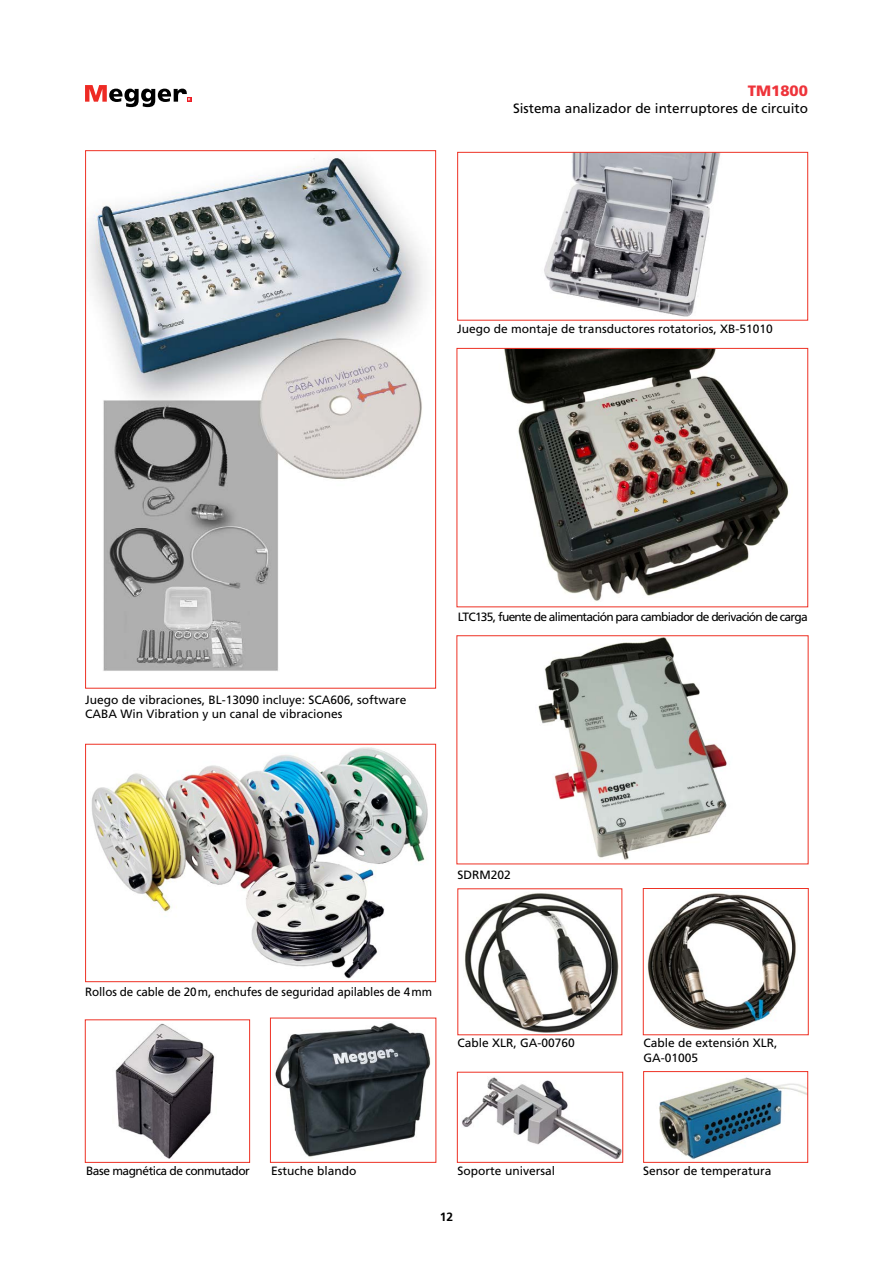
<style>
.page{position:relative;width:893px;height:1263px;background:#fff}
.page>*{position:absolute;margin:0;border:0;box-sizing:border-box;transform-origin:0 0}
.t1{font:900 15px "Frutiger LT Std";color:#ee343b}
.t2{font:13.5px "Frutiger LT Std";color:#000}
.t3{font:12px/14.4px "Frutiger LT Std";color:#000}
.t4{font:12px "Frutiger LT Std";letter-spacing:-.06em;color:#000}
.t5{font:12px "Frutiger LT Std";letter-spacing:-.04em;color:#000}
.t6{font:700 12px "Frutiger LT Std";color:#000}
</style>
<div class="page">
<svg style="left:85px;top:85px;width:106px;height:22px"></svg>
<img style="left:275px;top:1023px;width:156px;height:134px">
<div style="left:270px;top:1018px;width:166px;height:145px;border:1px solid #ee3124"></div>
<img style="left:659px;top:1077px;width:147px;height:82px">
<div style="left:643px;top:1071px;width:165px;height:92px;border:1px solid #ee3124"></div>
<img style="left:87px;top:157px;width:338px;height:514px">
<img style="left:544px;top:154px;width:176px;height:163px">
<div style="left:457px;top:152px;width:351px;height:169px;border:1px solid #ee3124"></div>
<img style="left:504px;top:350px;width:285px;height:251px">
<div style="left:457px;top:348px;width:351px;height:259px;border:1px solid #ee3124"></div>
<img style="left:91px;top:747px;width:337px;height:232px">
<div style="left:85px;top:744px;width:351px;height:238px;border:1px solid #ee3124"></div>
<img style="left:115px;top:1023px;width:100px;height:136px">
<div style="left:85px;top:1019px;width:165px;height:144px;border:1px solid #ee3124"></div>
<img style="left:462px;top:1077px;width:159px;height:83px">
<div style="left:457px;top:1072px;width:166px;height:91px;border:1px solid #ee3124"></div>
<img style="left:647px;top:893px;width:149px;height:137px">
<div style="left:643px;top:888px;width:166px;height:147px;border:1px solid #ee3124"></div>
<img style="left:465px;top:893px;width:153px;height:140px">
<img style="left:538px;top:637px;width:189px;height:223px">
<div style="left:457px;top:635px;width:351px;height:229px;border:1px solid #ee3124"></div>
<p class="t1" style="left:748px;top:82px;width:62px">TM1800</p>
<p class="t2" style="left:513px;top:100px;width:296px">Sistema analizador de interruptores de circuito</p>
<p class="t3" style="left:457px;top:321px;width:317px">Juego de montaje de transductores rotatorios, XB-51010</p>
<p class="t3" style="left:85px;top:693px;width:323px">Juego de vibraciones, BL-13090 incluye: SCA606, software<br>CABA Win Vibration y un canal de vibraciones</p>
<p class="t4" style="left:458px;top:610px;width:351px">LTC135, fuente de alimentación para cambiador de derivación de carga</p>
<p class="t3" style="left:457px;top:868px;width:55px">SDRM202</p>
<p class="t3" style="left:85px;top:985px;width:348px">Rollos de cable de 20m, enchufes de seguridad apilables de 4mm</p>
<p class="t3" style="left:457px;top:1036px;width:119px">Cable XLR, GA-00760</p>
<p class="t3" style="left:643px;top:1036px;width:136px">Cable de extensión XLR,<br>GA-01005</p>
<p class="t5" style="left:86px;top:1163px;width:165px">Base magnética de conmutador</p>
<p class="t3" style="left:458px;top:1163px;width:99px">Soporte universal</p>
<p class="t3" style="left:271px;top:1163px;width:87px">Estuche blando</p>
<p class="t3" style="left:643px;top:1163px;width:130px">Sensor de temperatura</p>
<p class="t6" style="left:440px;top:1210px;width:15px">12</p>
</div>
